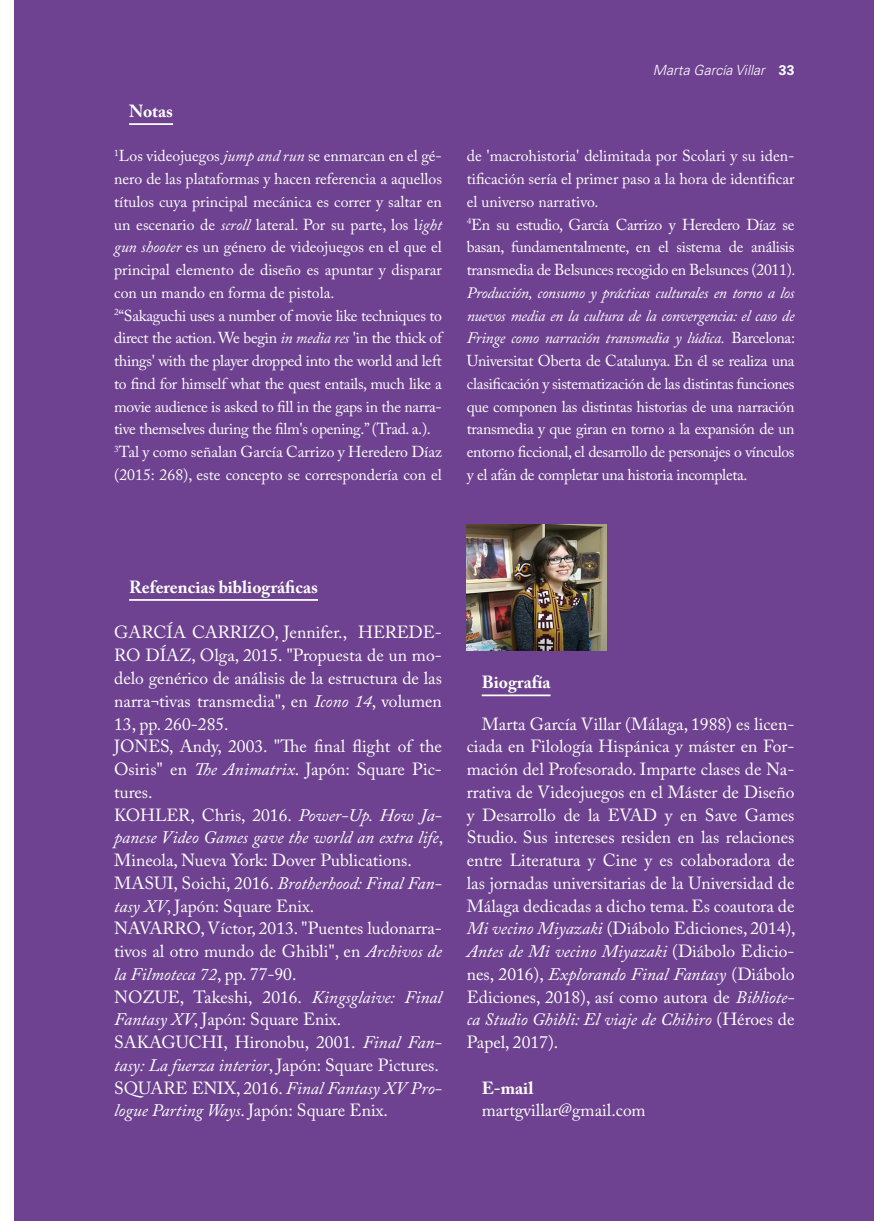
<style>
.page{position:relative;width:874px;height:1221px;background:#fff}
.page>*{position:absolute;margin:0;border:0;box-sizing:border-box;transform-origin:0 0}
.texto_común_SIN-_Cop{font:17.5px/22.8px "Adobe Caslon Pro";color:#fff;text-align:justify}
.texto_común{font:17.5px/22.8px "Adobe Caslon Pro";color:#fff;text-align:justify}
.texto_común-2{font:700 17.5px "Adobe Caslon Pro";color:#fff}
.texto_común_SIN-_Cop-2{font:15.75px/22.8px "Adobe Caslon Pro";color:#fff;text-align:justify}
.t1{font:italic 300 14px "Univers LT Std";color:#fff}
.s1{font-style:italic}
.s2{font-weight:700;font-style:normal;color:#231f20}
</style>
<div class="page">
<div style="left:15px;top:0;width:858px;height:1220px;background:#6e4291"></div>
<hr style="left:129px;top:599px;width:189px;height:1px;background:#fff">
<hr style="left:481px;top:694px;width:69px;height:2px;background:#fff">
<img style="left:466px;top:524px;width:140px;height:126px">
<hr style="left:129px;top:123px;width:44px;height:2px;background:#fff">
<p class="texto_común-2" style="left:129px;top:101px;width:45px">Notas</p>
<p class="texto_común_SIN-_Cop-2" style="left:114px;top:144px;width:329px"><sup>1</sup>Los videojuegos <span class="s1">jump and run</span> se enmarcan en el gé&shy;nero de las plataformas y hacen referencia a aquellos títulos cuya principal mecánica es correr y saltar en un escenario de <span class="s1">scroll</span> lateral. Por su parte, los l<span class="s1">ight gun shooter</span> es un género de videojuegos en el que el principal elemento de diseño es apuntar y disparar con un mando en forma de pistola.</p>
<p class="texto_común_SIN-_Cop-2" style="left:114px;top:304px;width:329px"><sup>2</sup>“Sakaguchi uses a number of movie like techniques to direct the action. We begin <span class="s1">in media res</span> 'in the thick of things' with the player dropped into the world and left to find for himself what the quest entails, much like a movie audience is asked to fill in the gaps in the narra&shy;tive themselves during the film's opening.” (Trad. a.).</p>
<p class="texto_común_SIN-_Cop-2" style="left:114px;top:440px;width:329px"><sup>3</sup>Tal y como señalan García Carrizo y Heredero Díaz (2015: 268), este concepto se correspondería con el</p>
<p class="t1" style="left:652px;top:61px;width:143px">Marta García Villar <span class="s2">33</span></p>
<p class="texto_común_SIN-_Cop-2" style="left:466px;top:144px;width:329px">de 'macrohistoria' delimitada por Scolari y su iden&shy;tificación sería el primer paso a la hora de identificar el universo narrativo.</p>
<p class="texto_común_SIN-_Cop-2" style="left:466px;top:213px;width:330px"><sup>4</sup>En su estudio, García Carrizo y Heredero Díaz se basan, fundamentalmente, en el sistema de análisis transmedia de Belsunces recogido en Belsunces (2011).<br><span class="s1">Producción, consumo y prácticas culturales en torno a los nuevos media en la cultura de la convergencia: el caso de Fringe como narración transmedia y lúdica.</span> Barcelona:<br>Universitat Oberta de Catalunya. En él se realiza una clasificación y sistematización de las distintas funciones que componen las distintas historias de una narración transmedia y que giran en torno a la expansión de un entorno ficcional, el desarrollo de personajes o vínculos y el afán de completar una historia incompleta.</p>
<p class="texto_común-2" style="left:129px;top:576px;width:190px">Referencias bibliográficas</p>
<p class="texto_común_SIN-_Cop" style="left:114px;top:621px;width:329px">GARCÍA CARRIZO, Jennifer., HEREDE-RO DÍAZ, Olga, 2015. "Propuesta de un mo&shy;delo genérico de análisis de la estructura de las narra¬tivas transmedia", en <span class="s1">Icono 14</span>, volumen 13, pp. 260-285.</p>
<p class="texto_común_SIN-_Cop" style="left:114px;top:734px;width:329px">JONES, Andy, 2003. "The final flight of the Osiris" en <span class="s1">The Animatrix</span>. Japón: Square Pic&shy;tures.</p>
<p class="texto_común_SIN-_Cop" style="left:114px;top:803px;width:330px">KOHLER, Chris, 2016. <span class="s1">Power-Up. How Ja&shy;panese Video Games gave the world an extra life</span>, Mineola, Nueva York: Dover Publications.</p>
<p class="texto_común_SIN-_Cop" style="left:114px;top:871px;width:329px">MASUI, Soichi, 2016. <span class="s1">Brotherhood: Final Fan&shy;tasy XV</span>, Japón: Square Enix.</p>
<p class="texto_común_SIN-_Cop" style="left:114px;top:916px;width:329px">NAVARRO, Víctor, 2013. "Puentes ludonarra&shy;tivos al otro mundo de Ghibli", en <span class="s1">Archivos de la Filmoteca 72</span>, pp. 77-90.</p>
<p class="texto_común_SIN-_Cop" style="left:114px;top:985px;width:329px">NOZUE, Takeshi, 2016. <span class="s1">Kingsglaive: Final<br>Fantasy XV</span>, Japón: Square Enix.</p>
<p class="texto_común_SIN-_Cop" style="left:114px;top:1030px;width:329px">SAKAGUCHI, Hironobu, 2001. <span class="s1">Final Fan&shy;tasy: La fuerza interior</span>, Japón: Square Pictures.</p>
<p class="texto_común_SIN-_Cop" style="left:114px;top:1076px;width:329px">SQUARE ENIX, 2016. <span class="s1">Final Fantasy XV Pro&shy;logue Parting Ways</span>. Japón: Square Enix.</p>
<p class="texto_común-2" style="left:481px;top:672px;width:70px">Biografía</p>
<p class="texto_común" style="left:466px;top:712px;width:330px;text-indent:15px">Marta García Villar (Málaga, 1988) es licen&shy;ciada en Filología Hispánica y máster en For&shy;mación del Profesorado. Imparte clases de Na&shy;rrativa de Videojuegos en el Máster de Diseño y Desarrollo de la EVAD y en Save Games Studio. Sus intereses residen en las relaciones entre Literatura y Cine y es colaboradora de las jornadas universitarias de la Universidad de Málaga dedicadas a dicho tema. Es coautora de <span class="s1">Mi vecino Miyazaki</span> (Diábolo Ediciones, 2014), <span class="s1">Antes de Mi vecino Miyazaki</span> (Diábolo Edicio&shy;nes, 2016), <span class="s1">Explorando Final Fantasy</span> (Diábolo Ediciones, 2018), así como autora de <span class="s1">Bibliote&shy;ca Studio Ghibli: El viaje de Chihiro</span> (Héroes de Papel, 2017).</p>
<p class="texto_común-2" style="left:481px;top:1077px;width:53px">E-mail</p>
<p class="texto_común" style="left:481px;top:1098px;width:165px">martgvillar@gmail.com</p>
</div>
